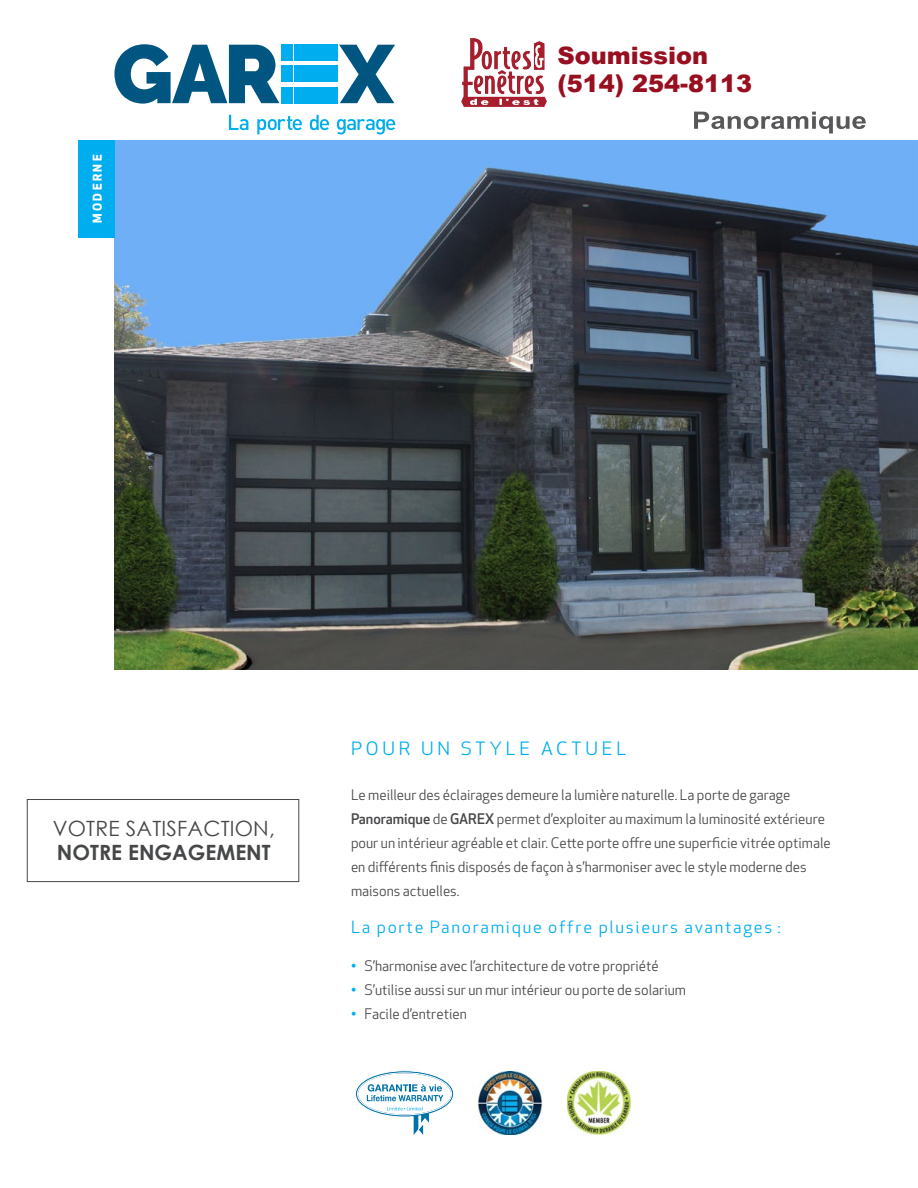
<style>
.page{position:relative;width:918px;height:1188px;background:#fff}
.page>*{position:absolute;margin:0;border:0;box-sizing:border-box;transform-origin:0 0}
.t1{font:900 24px/28.8px "Arial";color:#980f20}
.t2{font:21px "Century Gothic";letter-spacing:.01em;color:#464749}
.t3{font:700 21px "Century Gothic";color:#464749}
.t4{font:18px "Apex New";letter-spacing:.2em;color:#00aeef;scale:1.04 1}
.t5{font:16.5px "Apex New";letter-spacing:.1em;color:#00aeef;scale:1.04 1}
.t6{font:14.25px/24px "Apex New";color:#464749}
.t7{font:700 12px "Apex New";letter-spacing:.2em;color:#fff}
.s1{font-weight:500}
.s2{color:#00aeef}
</style>
<div class="page">
<img style="left:115px;top:140px;width:803px;height:529px">
<svg style="left:694px;top:112px;width:172px;height:22px"></svg>
<div style="left:78px;top:140px;width:37px;height:97px;background:#00aeef"></div>
<svg style="left:114px;top:44px;width:165px;height:60px"></svg>
<svg style="left:339px;top:45px;width:56px;height:58px"></svg>
<svg style="left:229px;top:115px;width:19px;height:15px"></svg>
<svg style="left:257px;top:116px;width:45px;height:18px"></svg>
<svg style="left:310px;top:115px;width:19px;height:15px"></svg>
<svg style="left:337px;top:119px;width:58px;height:16px"></svg>
<div style="left:294px;top:45px;width:44px;height:16px;background:#00aeef"></div>
<div style="left:281px;top:45px;width:12px;height:16px;background:#00aeef"></div>
<div style="left:281px;top:66px;width:12px;height:16px;background:#00aeef"></div>
<div style="left:294px;top:66px;width:44px;height:16px;background:#00aeef"></div>
<div style="left:281px;top:87px;width:12px;height:16px;background:#00aeef"></div>
<div style="left:294px;top:87px;width:44px;height:16px;background:#00aeef"></div>
<img style="left:567px;top:1072px;width:65px;height:64px">
<img style="left:478px;top:1072px;width:64px;height:62px">
<svg style="left:355px;top:1071px;width:99px;height:65px"></svg>
<div style="left:27px;top:799px;width:272px;height:83px;border:1px solid #464749"></div>
<img style="left:462px;top:38px;width:85px;height:69px">
<p class="t7" style="left:89px;top:223px;width:70px;rotate:-90deg">MODERNE</p>
<h1 class="t1" style="left:558px;top:40px;width:196px">Soumission (514) 254-8113</h1>
<h2 class="t2" style="left:53px;top:814px;width:224px">VOTRE SATISFACTION,</h2>
<h2 class="t3" style="left:57px;top:837px;width:215px">NOTRE ENGAGEMENT</h2>
<p class="t4" style="left:351px;top:738px;width:266px">POUR UN STYLE ACTUEL</p>
<p class="t6" style="left:351px;top:783px;width:481px">Le meilleur des éclairages demeure la lumière naturelle. La porte de garage <span class="s1">Panoramique</span> de <span class="s1">GAREX</span> permet d’exploiter au maximum la luminosité extérieure pour un intérieur agréable et clair. Cette porte offre une superficie vitrée optimale en différents finis disposés de façon à s’harmoniser avec le style moderne des maisons actuelles.</p>
<p class="t5" style="left:351px;top:917px;width:415px">La porte Panoramique offre plusieurs avantages :</p>
<p class="t6" style="left:351px;top:954px;width:309px"><span class="s2">•</span> S’harmonise avec l’architecture de votre propriété</p>
<p class="t6" style="left:351px;top:978px;width:337px"><span class="s2">•</span> S’utilise aussi sur un mur intérieur ou porte de solarium</p>
<p class="t6" style="left:351px;top:1002px;width:117px"><span class="s2">•</span> Facile d’entretien</p>
</div>
